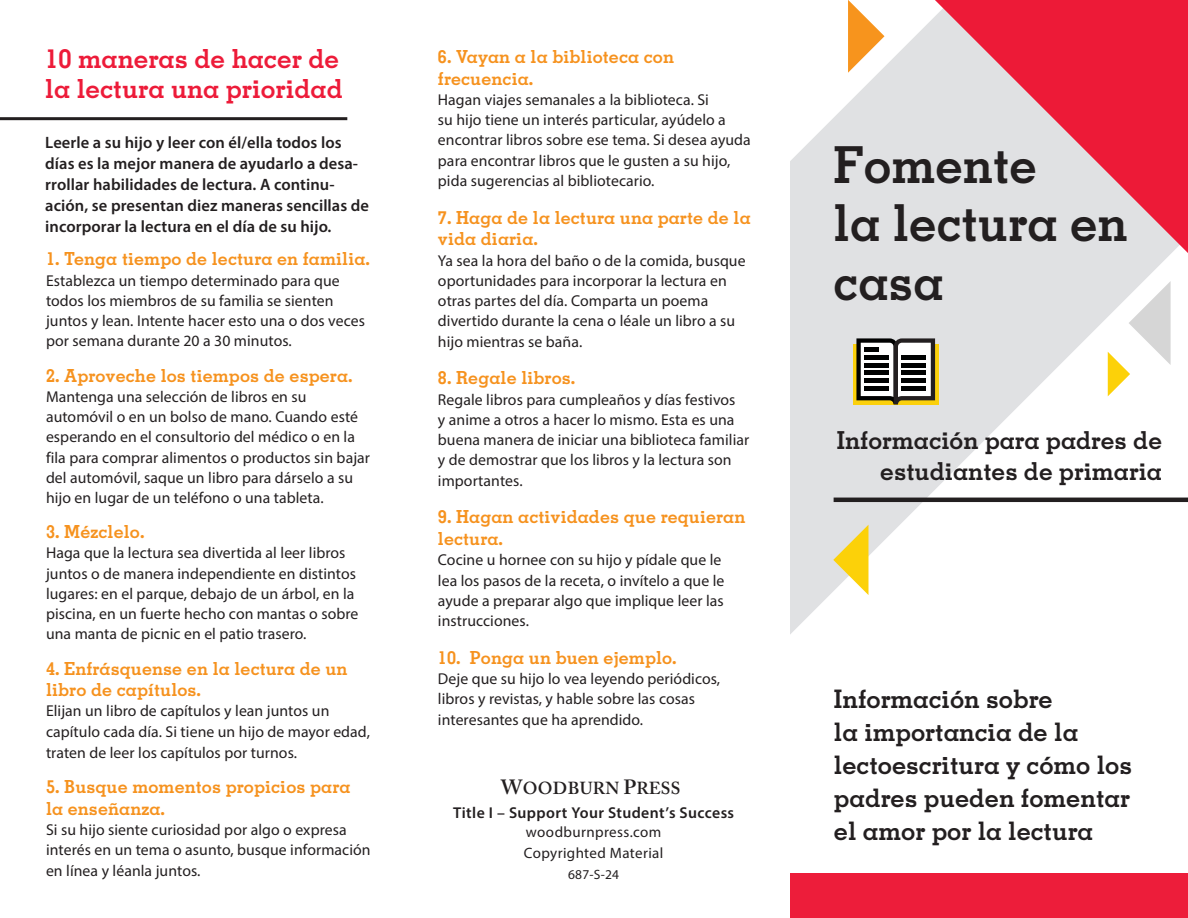
<style>
.page{position:relative;width:1188px;height:918px;background:#fff}
.page>*{position:absolute;margin:0;border:0;box-sizing:border-box;transform-origin:0 0}
.t1{font:700 51px/58.5px "Memphis LT Std";color:#231f20}
.t2{font:700 26.25px/30.5px "Memphis LT Std";color:#ed1b39}
.t3{font:700 25.5px/33px "Memphis LT Std";color:#231f20}
.t4{font:700 24.75px/30.6px "Memphis LT Std";color:#231f20;text-align:right}
.Body_Copy{font:700 18px/21.6px "Memphis LT Std";letter-spacing:.005em;color:#f6921e}
.t5{font:600 17.4px "Adobe Caslon Pro";letter-spacing:.015em;color:#231f20}
.Body_Copy-2{font:600 16.5px/21px "Myriad Pro";letter-spacing:.005em;color:#231f20}
.Body_Copy-3{font:15.75px/20.2px "Myriad Pro";letter-spacing:.005em;color:#231f20}
.Body_Copy-4{font:600 15.75px "Myriad Pro";letter-spacing:.025em;color:#231f20}
.Body_Copy-5{font:15px "Myriad Pro";letter-spacing:.025em;color:#231f20}
.Body_Copy-6{font:13.5px "Myriad Pro";color:#231f20}
.s1{font-size:20.4px}
</style>
<div class="page">
<svg style="left:790px;top:17px;width:398px;height:617px;fill:#e0e1e3"></svg>
<svg style="left:935px;top:0;width:253px;height:253px;background:#e67d8c"></svg>
<svg style="left:1108px;top:281px;width:63px;height:115px"></svg>
<hr style="left:0;top:117px;width:347px;height:3px;background:#231f20">
<hr style="left:834px;top:498px;width:354px;height:4px;background:#231f20">
<div style="left:853px;top:344px;width:85px;height:60px;background:linear-gradient(to bottom,#f2c80d,#f4ca0c)"></div>
<svg style="left:856px;top:338px;width:79px;height:66px"></svg>
<div style="left:865px;top:347px;width:14px;height:5px;background:#000101"></div>
<div style="left:865px;top:355px;width:24px;height:5px;background:#000101"></div>
<hr style="left:865px;top:363px;width:24px;height:4px;background:#000101">
<hr style="left:865px;top:371px;width:24px;height:4px;background:#000101">
<div style="left:865px;top:378px;width:24px;height:5px;background:#000101"></div>
<hr style="left:865px;top:386px;width:24px;height:4px;background:#000101">
<div style="left:902px;top:355px;width:24px;height:5px;background:#000101"></div>
<hr style="left:902px;top:363px;width:24px;height:4px;background:#000101">
<hr style="left:902px;top:371px;width:24px;height:4px;background:#000101">
<div style="left:902px;top:378px;width:24px;height:5px;background:#000101"></div>
<hr style="left:902px;top:386px;width:24px;height:4px;background:#000101">
<div style="left:790px;top:874px;width:398px;height:44px;background:#ed1d3a"></div>
<svg style="left:848px;top:0;width:37px;height:73px"></svg>
<svg style="left:833px;top:525px;width:35px;height:70px;background:#f2dd7b"></svg>
<p class="t2" style="left:45px;top:43px;width:299px">10 maneras de hacer de la lectura una prioridad</p>
<p class="Body_Copy-2" style="left:45px;top:132px;width:325px">Leerle a su hijo y leer con él/ella todos los días es la mejor manera de ayudarlo a desa&shy;rrollar habilidades de lectura. A continu&shy;ación, se presentan diez maneras sencillas de incorporar la lectura en el día de su hijo.</p>
<p class="Body_Copy" style="left:46px;top:248px;width:325px">1. Tenga tiempo de lectura en familia.</p>
<p class="Body_Copy-3" style="left:46px;top:270px;width:320px">Establezca un tiempo determinado para que todos los miembros de su familia se sienten juntos y lean. Intente hacer esto una o dos veces por semana durante 20 a 30 minutos.</p>
<p class="Body_Copy" style="left:46px;top:364px;width:308px">2. Aproveche los tiempos de espera.</p>
<p class="Body_Copy-3" style="left:46px;top:386px;width:326px">Mantenga una selección de libros en su automóvil o en un bolso de mano. Cuando esté esperando en el consultorio del médico o en la fila para comprar alimentos o productos sin bajar del automóvil, saque un libro para dárselo a su hijo en lugar de un teléfono o una tableta.</p>
<p class="Body_Copy" style="left:46px;top:521px;width:100px">3. Mézclelo.</p>
<p class="Body_Copy-3" style="left:46px;top:543px;width:314px">Haga que la lectura sea divertida al leer libros juntos o de manera independiente en distintos lugares: en el parque, debajo de un árbol, en la piscina, en un fuerte hecho con mantas o sobre una manta de picnic en el patio trasero.</p>
<p class="Body_Copy" style="left:46px;top:657px;width:303px">4. Enfrásquense en la lectura de un libro de capítulos.</p>
<p class="Body_Copy-3" style="left:46px;top:700px;width:325px;line-height:21px">Elijan un libro de capítulos y lean juntos un capítulo cada día. Si tiene un hijo de mayor edad, traten de leer los capítulos por turnos.</p>
<p class="Body_Copy" style="left:46px;top:776px;width:306px">5. Busque momentos propicios para la enseñanza.</p>
<p class="Body_Copy-3" style="left:46px;top:820px;width:326px">Si su hijo siente curiosidad por algo o expresa interés en un tema o asunto, busque información en línea y léanla juntos.</p>
<p class="Body_Copy" style="left:438px;top:46px;width:238px">6. Vayan a la biblioteca con frecuencia.</p>
<p class="Body_Copy-3" style="left:438px;top:89px;width:314px">Hagan viajes semanales a la biblioteca. Si<br>su hijo tiene un interés particular, ayúdelo a encontrar libros sobre ese tema. Si desea ayuda para encontrar libros que le gusten a su hijo, pida sugerencias al bibliotecario.</p>
<p class="Body_Copy" style="left:438px;top:206px;width:314px">7. Haga de la lectura una parte de la vida diaria.</p>
<p class="Body_Copy-3" style="left:438px;top:250px;width:309px">Ya sea la hora del baño o de la comida, busque oportunidades para incorporar la lectura en otras partes del día. Comparta un poema divertido durante la cena o léale un libro a su hijo mientras se baña.</p>
<p class="Body_Copy" style="left:438px;top:367px;width:139px">8. Regale libros.</p>
<p class="Body_Copy-3" style="left:438px;top:389px;width:313px">Regale libros para cumpleaños y días festivos<br>y anime a otros a hacer lo mismo. Esta es una buena manera de iniciar una biblioteca familiar y de demostrar que los libros y la lectura son importantes.</p>
<p class="Body_Copy" style="left:438px;top:506px;width:309px">9. Hagan actividades que requieran lectura.</p>
<p class="Body_Copy-3" style="left:438px;top:550px;width:288px">Cocine u hornee con su hijo y pídale que le lea los pasos de la receta, o invítelo a que le ayude a preparar algo que implique leer las instrucciones.</p>
<p class="Body_Copy" style="left:438px;top:646px;width:240px">10. Ponga un buen ejemplo.</p>
<p class="Body_Copy-3" style="left:438px;top:668px;width:284px">Deje que su hijo lo vea leyendo periódicos, libros y revistas, y hable sobre las cosas interesantes que ha aprendido.</p>
<p class="t5" style="left:501px;top:778px;width:181px"><span class="s1">W</span>OODBURN <span class="s1">P</span>RESS</p>
<p class="Body_Copy-4" style="left:453px;top:802px;width:282px">Title I – Support Your Student’s Success</p>
<p class="Body_Copy-5" style="left:526px;top:823px;width:137px">woodburnpress.com</p>
<p class="Body_Copy-5" style="left:524px;top:843px;width:141px">Copyrighted Material</p>
<p class="Body_Copy-6" style="left:568px;top:866px;width:53px">687-S-24</p>
<p class="t1" style="left:834px;top:135px;width:205px">Fomente</p>
<p class="t1" style="left:834px;top:193px;width:296px">la lectura en casa</p>
<p class="t4" style="left:837px;top:425px;width:327px">Información para padres de estudiantes de primaria</p>
<p class="t3" style="left:834px;top:682px;width:300px">Información sobre<br>la importancia de la lectoescritura y cómo los padres pueden fomentar el amor por la lectura</p>
</div>
